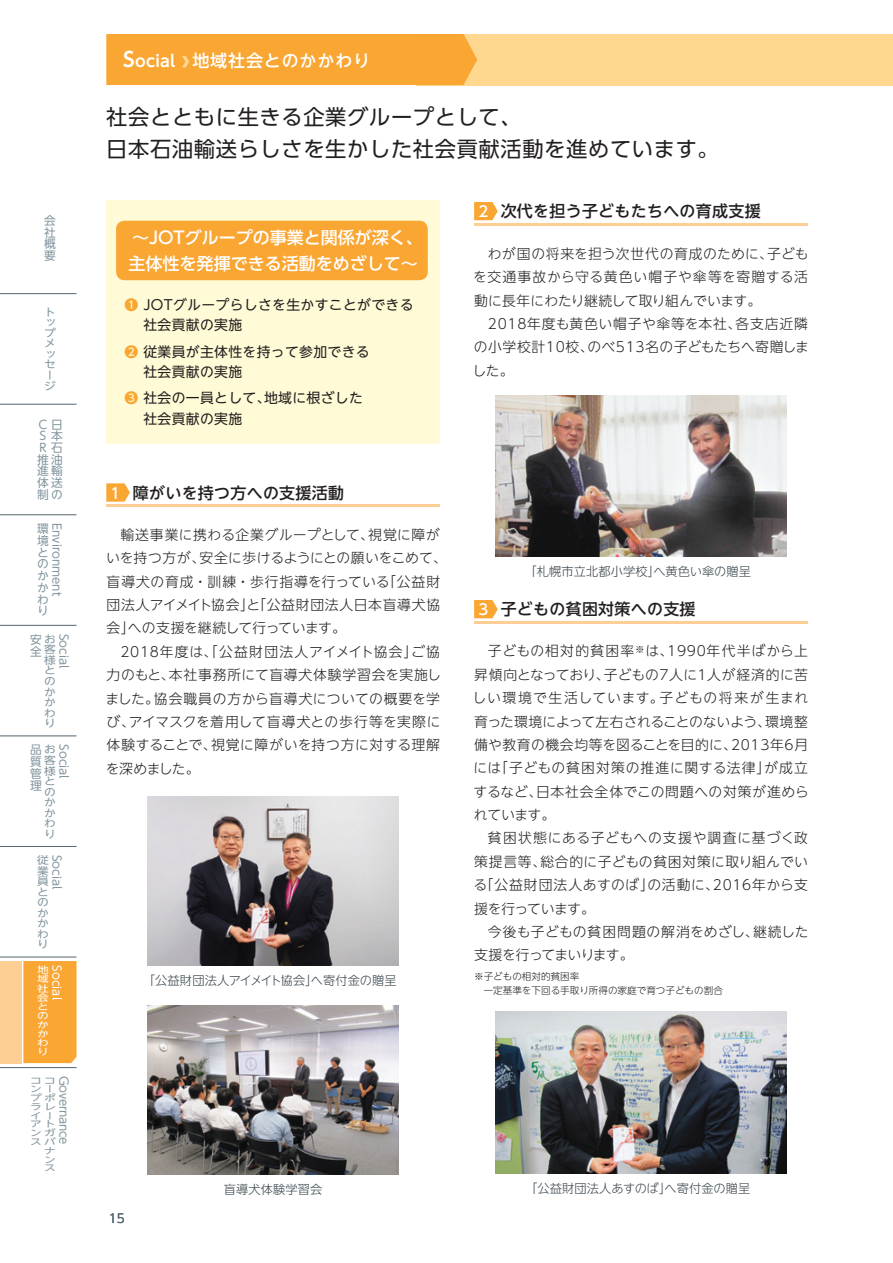
<style>
.page{position:relative;width:893px;height:1263px;background:#fff}
.page>*{position:absolute;margin:0;border:0;box-sizing:border-box;transform-origin:0 0}
.t1{font:21.3px/32px "UD Shin Go Pro";letter-spacing:.03em;color:#231f20}
.t2{font:500 16.95px/25.5px "UD Shin Go Pro";color:#fff}
.t3{font:500 16.95px "UD Shin Go NT Pro";letter-spacing:.05em;color:#fff}
.t4{font:500 15.9px "UD Shin Go NT Pro";letter-spacing:.02em;color:#231f20}
.t5{font:300 13.8px/23.4px "UD Shin Go NT Pro";letter-spacing:.03em;color:#231f20;text-align:justify}
.t6{font:13.8px/20.2px "UD Shin Go NT Pro";letter-spacing:.025em;color:#231f20}
.t7{font:300 13.8px/23.4px "UD Shin Go NT Pro";letter-spacing:.005em;color:#231f20}
.t8{font:300 12.15px "UD Shin Go NT Pro";letter-spacing:.01em;color:#38454d}
.t9{font:12.15px "UD Shin Go NT Pro";color:#53656e}
.t10{font:11.7px/11.7px "UD Shin Go NT Pro";color:#83969f;text-align:justify}
.t11{font:11.7px "UD Shin Go NT Pro";letter-spacing:-.02em;color:#83969f}
.t12{font:11.7px "UD Shin Go NT Pro";color:#fff}
.t13{font:10.5px/10.5px "UD Shin Go NT Pro";color:#83969f;text-align:justify;scale:1.11 1}
.t14{font:300 9.6px/13.8px "UD Shin Go NT Pro";color:#231f20}
.t15{font:9.15px/9.1px "UD Shin Go NT Pro";color:#fff;scale:1.28 1}
.t16{font:8.7px "UD Shin Go NT Pro";color:#83969f;scale:1.33 1}
.s1{font-family:"UD Shin Go NT Pro De";font-weight:700;font-size:20.25px}
.s2{font-family:"UD Shin Go NT Pro De";font-weight:700;font-size:15.9px}
.s3{font-weight:500;color:#faa633}
.s4{font-size:14.85px;color:#fff}
</style>
<div class="page">
<hr style="left:0;top:293px;width:77px;height:1px;background:#53656e">
<hr style="left:0;top:404px;width:77px;height:1px;background:#53656e">
<hr style="left:0;top:514px;width:77px;height:1px;background:#53656e">
<hr style="left:0;top:625px;width:77px;height:1px;background:#53656e">
<hr style="left:0;top:736px;width:77px;height:1px;background:#53656e">
<hr style="left:0;top:846px;width:77px;height:1px;background:#53656e">
<hr style="left:0;top:957px;width:77px;height:1px;background:#53656e">
<hr style="left:0;top:1067px;width:77px;height:1px;background:#53656e">
<div style="left:106px;top:200px;width:334px;height:244px;background:#fffbd6"></div>
<img style="left:147px;top:796px;width:251px;height:169px">
<img style="left:147px;top:1006px;width:251px;height:168px">
<div style="left:417px;top:34px;width:476px;height:51px;background:#fed88f"></div>
<div style="left:106px;top:34px;width:371px;height:51px;background:#faa633"></div>
<hr style="left:106px;top:505px;width:334px;height:2px;background:#fdcf94">
<svg style="left:106px;top:483px;width:24px;height:19px"></svg>
<hr style="left:474px;top:223px;width:334px;height:2px;background:#fdcf94">
<svg style="left:474px;top:202px;width:24px;height:18px"></svg>
<hr style="left:474px;top:621px;width:334px;height:2px;background:#fdcf94">
<svg style="left:474px;top:600px;width:24px;height:18px"></svg>
<img style="left:495px;top:1011px;width:292px;height:162px">
<img style="left:495px;top:395px;width:292px;height:162px">
<div style="left:116px;top:221px;width:312px;height:59px;background:#faa633;border-radius:9px"></div>
<div style="left:0;top:961px;width:21px;height:102px;background:#fdcf94"></div>
<div style="left:23px;top:961px;width:54px;height:102px;background:#faa633"></div>
<p class="t10" style="left:44px;top:214px;width:13px">会社概要</p>
<p class="t13" style="left:44px;top:306px;width:12px;text-align:left">トップメッセージ</p>
<p class="t10" style="left:37px;top:418px;width:27px">Ｃ日Ｓ本Ｒ石推油進輸体送制の</p>
<p class="t10" style="left:37px;top:523px;width:13px">環境とのかかわり</p>
<p class="t10" style="left:63px;top:523px;width:75px;rotate:90deg">Environment</p>
<p class="t10" style="left:30px;top:633px;width:13px">安全</p>
<p class="t13" style="left:44px;top:633px;width:12px">お客様とのかかわり</p>
<p class="t10" style="left:70px;top:634px;width:36px;rotate:90deg">Social</p>
<p class="t10" style="left:30px;top:744px;width:13px">品質管理</p>
<p class="t13" style="left:44px;top:744px;width:12px">お客様とのかかわり</p>
<p class="t10" style="left:70px;top:744px;width:36px;rotate:90deg">Social</p>
<p class="t13" style="left:37px;top:854px;width:12px">従業員とのかかわり</p>
<p class="t10" style="left:63px;top:855px;width:36px;rotate:90deg">Social</p>
<p class="t15" style="left:37px;top:965px;width:10px">地域社会とのかかわり</p>
<p class="t12" style="left:66px;top:965px;width:36px;rotate:90deg">Social</p>
<p class="t11" style="left:73px;top:1076px;width:70px;rotate:90deg">Governance</p>
<p class="t16" style="left:30px;top:1073px;width:19px">ココ</p>
<p class="t16" style="left:30px;top:1082px;width:17px">ンー</p>
<p class="t16" style="left:30px;top:1091px;width:20px">プポ</p>
<p class="t16" style="left:30px;top:1099px;width:20px">ラレ</p>
<p class="t16" style="left:30px;top:1108px;width:17px">イー</p>
<p class="t16" style="left:30px;top:1117px;width:19px">アト</p>
<p class="t16" style="left:30px;top:1126px;width:21px">ンガ</p>
<p class="t16" style="left:30px;top:1135px;width:21px">スバ</p>
<p class="t16" style="left:44px;top:1143px;width:10px">ナ</p>
<p class="t16" style="left:44px;top:1152px;width:10px">ン</p>
<p class="t16" style="left:44px;top:1161px;width:10px">ス</p>
<p class="t3" style="left:123px;top:47px;width:248px"><span class="s1">S</span><span class="s2">ocial</span> 地域社会とのかかわり</p>
<h1 class="t1" style="left:106px;top:100px;width:614px">社会とともに生きる企業グループとして、<br>日本石油輸送らしさを生かした社会貢献活動を進めています。</h1>
<p class="t2" style="left:129px;top:225px;width:296px">～JOTグループの事業と関係が深く、主体性を発揮できる活動をめざして～</p>
<p class="t6" style="left:124px;top:294px;width:291px"><span class="s3">❶</span> JOTグループらしさを生かすことができる　 社会貢献の実施</p>
<p class="t6" style="left:124px;top:341px;width:247px"><span class="s3">❷</span> 従業員が主体性を持って参加できる　 社会貢献の実施</p>
<p class="t6" style="left:124px;top:388px;width:240px"><span class="s3">❸</span> 社会の一員として、地域に根ざした　 社会貢献の実施</p>
<p class="t4" style="left:111px;top:480px;width:235px"><span class="s4">1</span> 障がいを持つ方への支援活動</p>
<p class="t5" style="left:106px;top:522px;width:342px;text-align:left;text-indent:14px">輸送事業に携わる企業グループとして、視覚に障がいを持つ方が、安全に歩けるようにとの願いをこめて、盲導犬の育成・訓練・歩行指導を行っている「公益財団法人アイメイト協会」と「公益財団法人日本盲導犬協会」への支援を継続して行っています。</p>
<p class="t5" style="left:106px;top:639px;width:337px;text-indent:15px">2018年度は、「公益財団法人アイメイト協会」ご協力のもと、本社事務所にて盲導犬体験学習会を実施しました。協会職員の方から盲導犬についての概要を学び、アイマスクを着用して盲導犬との歩行等を実際に体験することで、視覚に障がいを持つ方に対する理解を深めました。</p>
<p class="t8" style="left:143px;top:970px;width:255px">「公益財団法人アイメイト協会」へ寄付金の贈呈</p>
<p class="t4" style="left:478px;top:198px;width:284px"><span class="s4">2</span> 次代を担う子どもたちへの育成支援</p>
<p class="t5" style="left:473px;top:241px;width:337px;text-indent:14px">わが国の将来を担う次世代の育成のために、子どもを交通事故から守る黄色い帽子や傘等を寄贈する活動に長年にわたり継続して取り組んでいます。</p>
<p class="t5" style="left:473px;top:311px;width:338px;text-indent:15px">2018年度も黄色い帽子や傘等を本社、各支店近隣の小学校計10校、のべ513名の子どもたちへ寄贈しました。</p>
<p class="t8" style="left:524px;top:562px;width:228px">「札幌市立北都小学校」へ黄色い傘の贈呈</p>
<p class="t4" style="left:478px;top:596px;width:219px"><span class="s4">3</span> 子どもの貧困対策への支援</p>
<p class="t5" style="left:473px;top:639px;width:338px;text-indent:15px">子どもの相対的貧困率<sup>※</sup>は、1990年代半ばから上昇傾向となっており、子どもの7人に1人が経済的に苦しい環境で生活しています。子どもの将来が生まれ育った環境によって左右されることのないよう、環境整備や教育の機会均等を図ることを目的に、2013年6月には「子どもの貧困対策の推進に関する法律」が成立するなど、日本社会全体でこの問題への対策が進められています。</p>
<p class="t5" style="left:473px;top:826px;width:336px;text-indent:15px">貧困状態にある子どもへの支援や調査に基づく政策提言等、総合的に子どもの貧困対策に取り組んでいる「公益財団法人あすのば」の活動に、2016年から支援を行っています。</p>
<p class="t7" style="left:474px;top:919px;width:336px;text-indent:14px">今後も子どもの貧困問題の解消をめざし、継続した支援を行ってまいります。</p>
<p class="t14" style="left:474px;top:969px;width:250px">※子どもの相対的貧困率<br>　一定基準を下回る手取り所得の家庭で育つ子どもの割合</p>
<p class="t9" style="left:109px;top:1208px;width:18px">15</p>
<p class="t8" style="left:224px;top:1179px;width:100px">盲導犬体験学習会</p>
<p class="t8" style="left:525px;top:1178px;width:227px">「公益財団法人あすのば」へ寄付金の贈呈</p>
</div>
